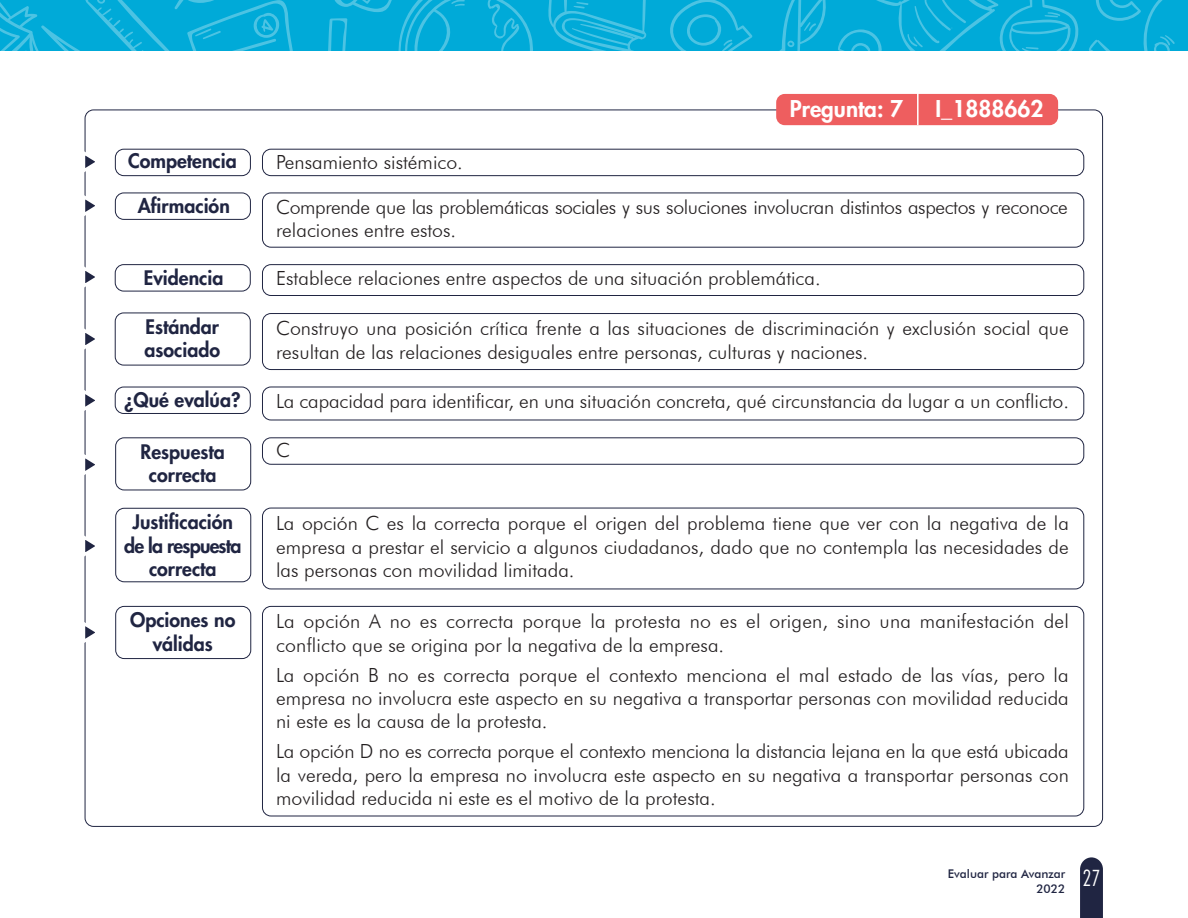
<style>
.page{position:relative;width:1188px;height:918px;background:#fff}
.page>*{position:absolute;margin:0;border:0;box-sizing:border-box;transform-origin:0 0}
.t1{font:800 22.5px "Futura Std";color:#fff}
.t2{font:300 condensed 22.5px "Futura BT";color:#fff}
.t3{font:300 19.5px/23.4px "Futura BT";color:#231f20;text-align:justify}
.t4{font:800 19.5px/23.4px "Futura Std";color:#202542;text-align:center}
.t5{font:300 19.5px/23.4px "Futura BT";letter-spacing:-.02em;color:#231f20}
.t6{font:500 12px/14.4px "Futura BT";color:#202542;text-align:right}
</style>
<div class="page">
<svg style="left:1080px;top:857px;width:23px;height:61px"></svg>
<div style="left:262px;top:313px;width:822px;height:57px;border:1px solid #202542;border-radius:9px"></div>
<div style="left:115px;top:313px;width:136px;height:52px;border:1px solid #202542;border-radius:9px"></div>
<svg style="left:0;top:0;width:1188px;height:353px"></svg>
<div style="left:776px;top:94px;width:282px;height:31px;background:#ee5e5f;border-radius:9px"></div>
<hr style="left:917px;top:92px;width:2px;height:33px;background:#fff">
<div style="left:262px;top:387px;width:822px;height:33px;border:1px solid #202542;border-radius:9px"></div>
<div style="left:115px;top:387px;width:136px;height:27px;border:1px solid #202542;border-radius:9px"></div>
<svg style="left:84px;top:387px;width:11px;height:28px"></svg>
<div style="left:262px;top:437px;width:822px;height:28px;border:1px solid #202542;border-radius:9px"></div>
<div style="left:115px;top:437px;width:136px;height:53px;border:1px solid #202542;border-radius:9px"></div>
<svg style="left:84px;top:452px;width:11px;height:27px"></svg>
<div style="left:262px;top:508px;width:822px;height:81px;border:1px solid #202542;border-radius:9px"></div>
<div style="left:115px;top:508px;width:136px;height:74px;border:1px solid #202542;border-radius:9px"></div>
<svg style="left:84px;top:533px;width:11px;height:27px"></svg>
<div style="left:262px;top:606px;width:822px;height:210px;border:1px solid #202542;border-radius:9px"></div>
<div style="left:115px;top:606px;width:136px;height:53px;border:1px solid #202542;border-radius:9px"></div>
<svg style="left:84px;top:619px;width:11px;height:28px"></svg>
<p class="t4" style="left:128px;top:149px;width:110px">Competencia</p>
<p class="t4" style="left:138px;top:195px;width:94px">Afirmación</p>
<p class="t1" style="left:790px;top:95px;width:115px">Pregunta: 7</p>
<p class="t1" style="left:936px;top:95px;width:109px">I_1888662</p>
<p class="t3" style="left:276px;top:150px;width:188px">Pensamiento sistémico.</p>
<p class="t5" style="left:276px;top:195px;width:793px">Comprende que las problemáticas sociales y sus soluciones involucran distintos aspectos y reconoce relaciones entre estos.</p>
<p class="t4" style="left:144px;top:266px;width:81px">Evidencia</p>
<p class="t3" style="left:276px;top:267px;width:546px">Establece relaciones entre aspectos de una situación problemática.</p>
<p class="t3" style="left:276px;top:317px;width:794px">Construyo una posición crítica frente a las situaciones de discriminación y exclusión social que resultan de las relaciones desiguales entre personas, culturas y naciones.</p>
<p class="t4" style="left:145px;top:315px;width:77px;text-align:left">Estándar asociado</p>
<p class="t4" style="left:124px;top:388px;width:118px">¿Qué evalúa?</p>
<p class="t3" style="left:276px;top:389px;width:794px">La capacidad para identificar, en una situación concreta, qué circunstancia da lugar a un conflicto.</p>
<p class="t4" style="left:141px;top:440px;width:86px">Respuesta</p>
<p class="t3" style="left:276px;top:439px;width:15px">C</p>
<p class="t4" style="left:149px;top:463px;width:69px">correcta</p>
<p class="t3" style="left:276px;top:512px;width:794px">La opción C es la correcta porque el origen del problema tiene que ver con la negativa de la empresa a prestar el servicio a algunos ciudadanos, dado que no contempla las necesidades de las personas con movilidad limitada.</p>
<p class="t4" style="left:124px;top:510px;width:119px">Justificación de la respuesta correcta</p>
<p class="t4" style="left:130px;top:609px;width:107px">Opciones no válidas</p>
<p class="t3" style="left:276px;top:609px;width:794px">La opción A no es correcta porque la protesta no es el origen, sino una manifestación del conflicto que se origina por la negativa de la empresa.</p>
<p class="t3" style="left:276px;top:663px;width:794px">La opción B no es correcta porque el contexto menciona el mal estado de las vías, pero la empresa no involucra este aspecto en su negativa a transportar personas con movilidad reducida ni este es la causa de la protesta.</p>
<p class="t3" style="left:276px;top:740px;width:794px">La opción D no es correcta porque el contexto menciona la distancia lejana en la que está ubicada la vereda, pero la empresa no involucra este aspecto en su negativa a transportar personas con movilidad reducida ni este es el motivo de la protesta.</p>
<p class="t6" style="left:948px;top:867px;width:119px">Evaluar para Avanzar<br>2022</p>
<p class="t2" style="left:1083px;top:865px;width:19px">27</p>
</div>
